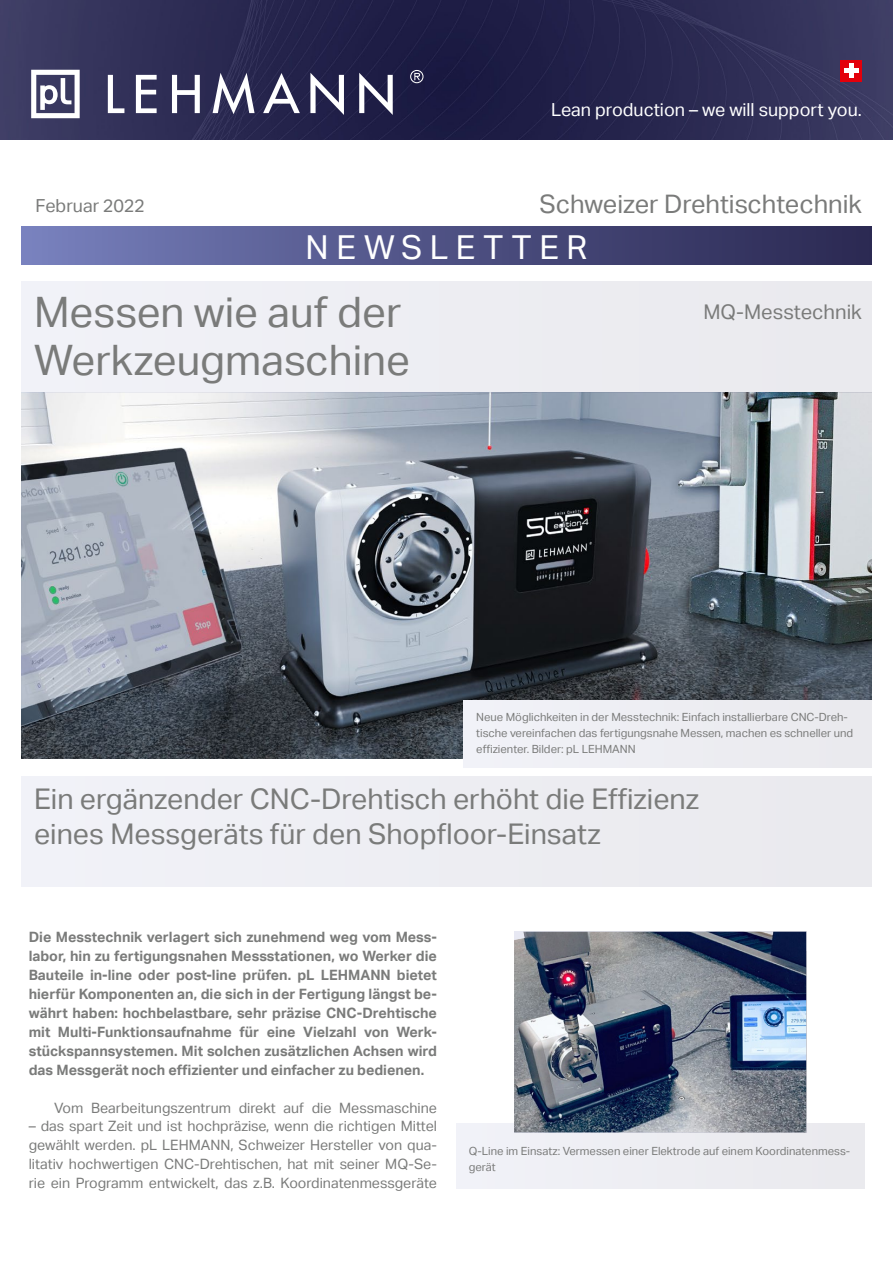
<style>
.page{position:relative;width:893px;height:1263px;background:#fff}
.page>*{position:absolute;margin:0;border:0;box-sizing:border-box;transform-origin:0 0}
.t1{font:42px/48px "Aktiv Grotesk Trial";color:#7a7b7a}
.t2{font:33px "Aktiv Grotesk Trial";letter-spacing:.23em;color:#fff}
.t3{font:28.5px/34.5px "Aktiv Grotesk Trial";color:#7a7b7a}
.t4{font:25.5px "Aktiv Grotesk Trial";color:#7a7b7a}
.t5{font:20.25px "Aktiv Grotesk Trial";color:#7a7b7a}
.t6{font:18px "Aktiv Grotesk Trial";color:#fff}
.t7{font:18px "Aktiv Grotesk Trial";color:#7a7b7a}
.t8{font:700 14.25px/18.9px "Aktiv Grotesk Trial";color:#7a7b7a;text-align:justify}
.t9{font:14.25px/18.9px "Aktiv Grotesk Trial";color:#7a7b7a;text-align:justify}
.t10{font:11.25px/15.8px "Aktiv Grotesk Trial";color:#7a7b7a}
</style>
<div class="page">
<img style="left:0;top:0;width:893px;height:139px">
<svg style="left:31px;top:70px;width:49px;height:48px"></svg>
<svg style="left:136px;top:75px;width:21px;height:38px"></svg>
<svg style="left:172px;top:75px;width:28px;height:38px"></svg>
<svg style="left:213px;top:73px;width:42px;height:41px"></svg>
<svg style="left:310px;top:73px;width:34px;height:42px"></svg>
<svg style="left:359px;top:73px;width:34px;height:42px"></svg>
<svg style="left:263px;top:73px;width:37px;height:40px"></svg>
<svg style="left:108px;top:75px;width:16px;height:38px"></svg>
<svg style="left:410px;top:70px;width:13px;height:13px"></svg>
<div style="left:840px;top:60px;width:22px;height:22px;background:#e3000b"></div>
<hr style="left:844px;top:69px;width:14px;height:4px;background:#fff">
<hr style="left:849px;top:64px;width:4px;height:14px;background:#fff">
<div style="left:21px;top:226px;width:851px;height:39px;background:linear-gradient(to right,#777fbc,#29264f)"></div>
<img style="left:21px;top:393px;width:851px;height:365px">
<div style="left:21px;top:282px;width:851px;height:111px;background:#ededf2"></div>
<div style="left:21px;top:776px;width:851px;height:111px;background:#ededf2"></div>
<div style="left:456px;top:1124px;width:408px;height:64px;background:#ededf2"></div>
<img style="left:514px;top:932px;width:292px;height:200px">
<div style="left:463px;top:700px;width:409px;height:68px;background:#ededf2"></div>
<p class="t6" style="left:551px;top:100px;width:312px">Lean production – we will support you.</p>
<p class="t7" style="left:35px;top:196px;width:111px">Februar 2022</p>
<h3 class="t4" style="left:539px;top:189px;width:324px">Schweizer Drehtischtechnik</h3>
<h2 class="t2" style="left:306px;top:228px;width:283px">NEWSLETTER</h2>
<h1 class="t1" style="left:34px;top:288px;width:378px">Messen wie auf der<br>Werkzeugmaschine</h1>
<h3 class="t5" style="left:703px;top:300px;width:160px">MQ-Messtechnik</h3>
<p class="t10" style="left:476px;top:709px;width:379px">Neue Möglichkeiten in der Messtechnik: Einfach installierbare CNC-Dreh&shy;tische vereinfachen das fertigungsnahe Messen, machen es schneller und effizienter. Bilder: pL LEHMANN</p>
<h3 class="t3" style="left:34px;top:782px;width:667px">Ein ergänzender CNC-Drehtisch erhöht die Effizienz eines Messgeräts für den Shopfloor-Einsatz</h3>
<p class="t8" style="left:29px;top:928px;width:410px">Die Messtechnik verlagert sich zunehmend weg vom Mess&shy;labor, hin zu fertigungsnahen Messstationen, wo Werker die Bauteile in-line oder post-line prüfen. pL LEHMANN bietet hierfür Komponenten an, die sich in der Fertigung längst be&shy;währt haben: hochbelastbare, sehr präzise CNC-Drehtische mit Multi-Funktionsaufnahme für eine Vielzahl von Werk&shy;stückspannsystemen. Mit solchen zusätzlichen Achsen wird das Messgerät noch effizienter und einfacher zu bedienen.</p>
<p class="t9" style="left:54px;top:1098px;width:384px">Vom Bearbeitungszentrum direkt auf die Messmaschine</p>
<p class="t9" style="left:29px;top:1117px;width:410px">– das spart Zeit und ist hochpräzise, wenn die richtigen Mittel gewählt werden. pL LEHMANN, Schweizer Hersteller von qua&shy;litativ hochwertigen CNC-Drehtischen, hat mit seiner MQ-Se&shy;rie ein Programm entwickelt, das z.B. Koordinatenmessgeräte</p>
<p class="t10" style="left:469px;top:1143px;width:383px">Q-Line im Einsatz: Vermessen einer Elektrode auf einem Koordinatenmess&shy;gerät</p>
</div>
